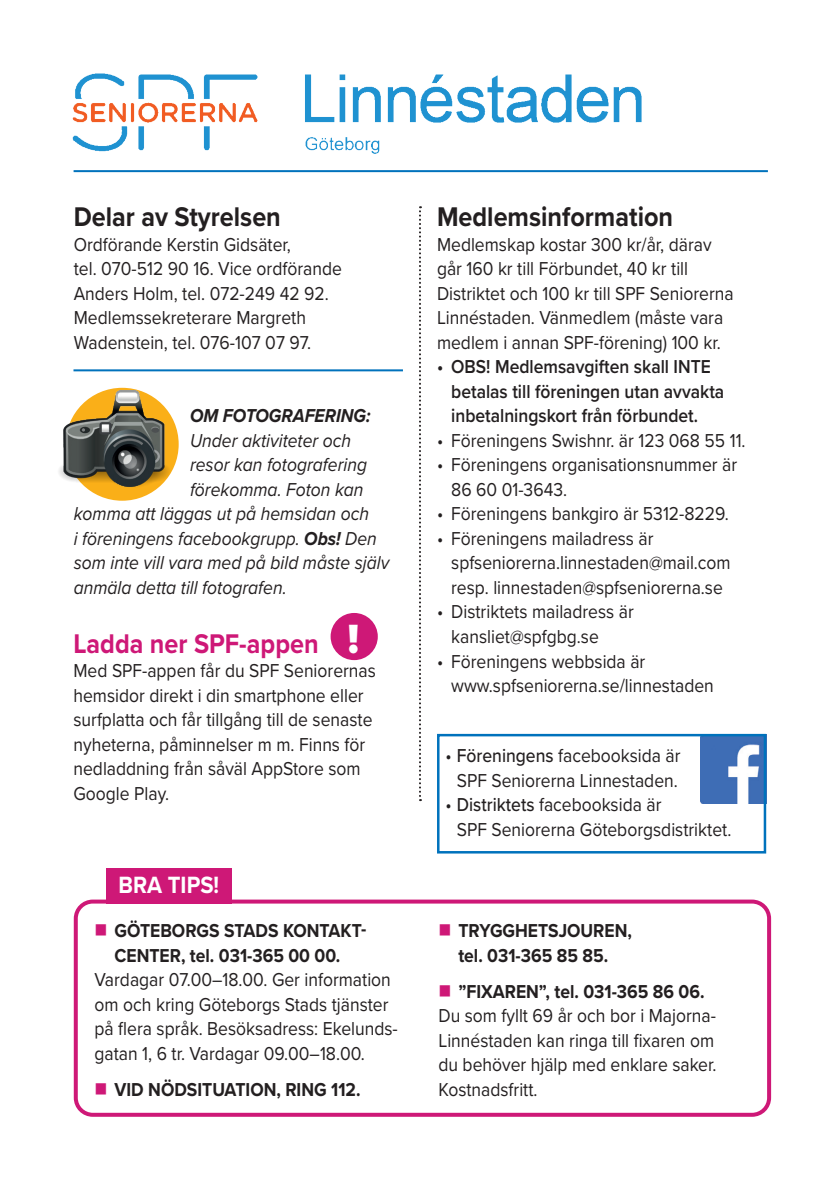
<style>
.page{position:relative;width:840px;height:1191px;background:#fff}
.page>*{position:absolute;margin:0;border:0;box-sizing:border-box;transform-origin:0 0}
.t1{font:900 42.4px "Proxima Nova";color:#fff;scale:.95 1}
.t2{font:700 28px "Proxima Nova";color:#231f20;scale:.9 1}
.t3{font:700 28px "Proxima Nova";color:#ce1877;scale:.9 1}
.t4{font:700 24.4px "Proxima Nova";color:#fff;scale:.9 1}
.t5{font:19.4px/24.6px "Proxima Nova";color:#231f20;scale:.9 1}
.t6{font:italic 19.4px "Proxima Nova";color:#231f20;scale:.9 1}
.t7{font:700 19.4px/24.6px "Proxima Nova";color:#231f20;text-align:center;scale:.9 1}
.t8{font:600 19.4px/24.6px "Proxima Nova";color:#231f20;scale:.9 1}
.t9{font:italic 700 19.4px "Proxima Nova";color:#231f20;scale:.9 1}
.s1{font-weight:700}
.s2{color:#ce1877}
.s3{font-weight:500}
</style>
<div class="page">
<img style="left:72px;top:73px;width:570px;height:81px">
<svg style="left:419px;top:206px;width:2px;height:595px"></svg>
<hr style="left:74px;top:170px;width:693px;height:2px;background:#0072bc">
<hr style="left:73px;top:369px;width:330px;height:2px;background:#0072bc">
<div style="left:74px;top:899px;width:696px;height:217px;border:4px solid #ce1877;border-radius:17px"></div>
<div style="left:106px;top:868px;width:125px;height:35px;background:#ce1877"></div>
<div style="left:66px;top:388px;width:112px;height:113px;background:#faaf18;border-radius:50%"></div>
<img style="left:59px;top:390px;width:113px;height:98px">
<img style="left:700px;top:738px;width:61px;height:65px">
<div style="left:437px;top:734px;width:328px;height:119px;border:3px solid #0072bc"></div>
<div style="left:330px;top:613px;width:47px;height:47px;background:#ce1877;border-radius:50%"></div>
<h2 class="t2" style="left:74px;top:196px;width:231px">Delar av Styrelsen</h2>
<p class="t5" style="left:74px;top:231px;width:299px">Ordförande Kerstin Gidsäter,<br>tel. 070-512 90 16. Vice ordförande<br>Anders Holm, tel. 072-249 42 92.<br>Medlemssekreterare Margreth<br>Wadenstein, tel. 076-107 07 97.</p>
<p class="t9" style="left:190px;top:401px;width:202px">OM FOTOGRAFERING:</p>
<p class="t6" style="left:190px;top:425px;width:180px">Under aktiviteter och</p>
<p class="t6" style="left:190px;top:450px;width:198px">resor kan fotografering</p>
<p class="t6" style="left:190px;top:474px;width:194px">förekomma. Foton kan</p>
<p class="t6" style="left:74px;top:499px;width:329px">komma att läggas ut på hemsidan och</p>
<p class="t6" style="left:74px;top:523px;width:338px">i föreningens facebookgrupp. <span class="s1">Obs!</span> Den</p>
<p class="t6" style="left:74px;top:548px;width:352px">som inte vill vara med på bild måste själv</p>
<p class="t6" style="left:74px;top:572px;width:238px">anmäla detta till fotografen.</p>
<h1 class="t1" style="left:348px;top:607px;width:13px">!</h1>
<h2 class="t3" style="left:73px;top:622px;width:274px">Ladda ner SPF-appen</h2>
<p class="t5" style="left:73px;top:658px;width:337px">Med SPF-appen får du SPF Seniorernas hemsidor direkt i din smartphone eller surfplatta och får tillgång till de senaste nyheterna, påminnelser m m. Finns för nedladdning från såväl AppStore som Google Play.</p>
<p class="t4" style="left:118px;top:866px;width:113px">BRA TIPS!</p>
<p class="t7" style="left:94px;top:918px;width:303px"><span class="s2">■</span> GÖTEBORGS STADS KONTAKT-<br>CENTER, tel. 031-365 00 00.</p>
<p class="t5" style="left:94px;top:966px;width:338px">Vardagar 07.00–18.00. Ger information om och kring Göteborgs Stads tjänster på flera språk. Besöksadress: Ekelunds&shy;gatan 1, 6 tr. Vardagar 09.00–18.00.</p>
<p class="t7" style="left:94px;top:1076px;width:297px"><span class="s2">■</span> VID NÖDSITUATION, RING 112.</p>
<h2 class="t2" style="left:437px;top:196px;width:264px">Medlemsinformation</h2>
<p class="t5" style="left:437px;top:231px;width:331px">Medlemskap kostar 300 kr/år, därav går 160 kr till Förbundet, 40 kr till Distriktet och 100 kr till SPF Seniorerna Linnéstaden. Vänmedlem (måste vara medlem i annan SPF-förening) 100 kr.</p>
<p class="t8" style="left:451px;top:354px;width:305px;text-indent:-14px">• OBS! Medlemsavgiften skall INTE betalas till föreningen utan avvakta inbetalningskort från förbundet.</p>
<p class="t5" style="left:437px;top:427px;width:344px">• Föreningens Swishnr. är 123 068 55 11.</p>
<p class="t5" style="left:451px;top:452px;width:319px;text-indent:-14px">• Föreningens organisationsnummer är<br>86 60 01-3643.</p>
<p class="t5" style="left:437px;top:501px;width:326px">• Föreningens bankgiro är 5312-8229.</p>
<p class="t5" style="left:451px;top:525px;width:312px;text-indent:-14px">• Föreningens mailadress är spfseniorerna.linnestaden@mail.com resp. linnestaden@spfseniorerna.se</p>
<p class="t5" style="left:451px;top:599px;width:204px;text-indent:-14px">• Distriktets mailadress är kansliet@spfgbg.se</p>
<p class="t5" style="left:451px;top:648px;width:293px;text-indent:-14px">• Föreningens webbsida är www.spfseniorerna.se/linnestaden</p>
<p class="t5" style="left:445px;top:742px;width:262px;text-align:center">• <span class="s3">Föreningens</span> facebooksida är<br>SPF Seniorerna Linnestaden.</p>
<p class="t5" style="left:456px;top:791px;width:306px;text-indent:-11px">• <span class="s3">Distriktets</span> facebooksida är<br>SPF Seniorerna Göteborgsdistriktet.</p>
<p class="t7" style="left:438px;top:918px;width:216px"><span class="s2">■</span> TRYGGHETSJOUREN, tel. 031-365 85 85.</p>
<p class="t5" style="left:438px;top:978px;width:310px"><span class="s2">■</span> <span class="s1">”FIXAREN”, tel. 031-365 86 06.<br></span>Du som fyllt 69 år och bor i Majorna-<br>Linnéstaden kan ringa till fixaren om du behöver hjälp med enklare saker.<br>Kostnadsfritt.</p>
</div>
